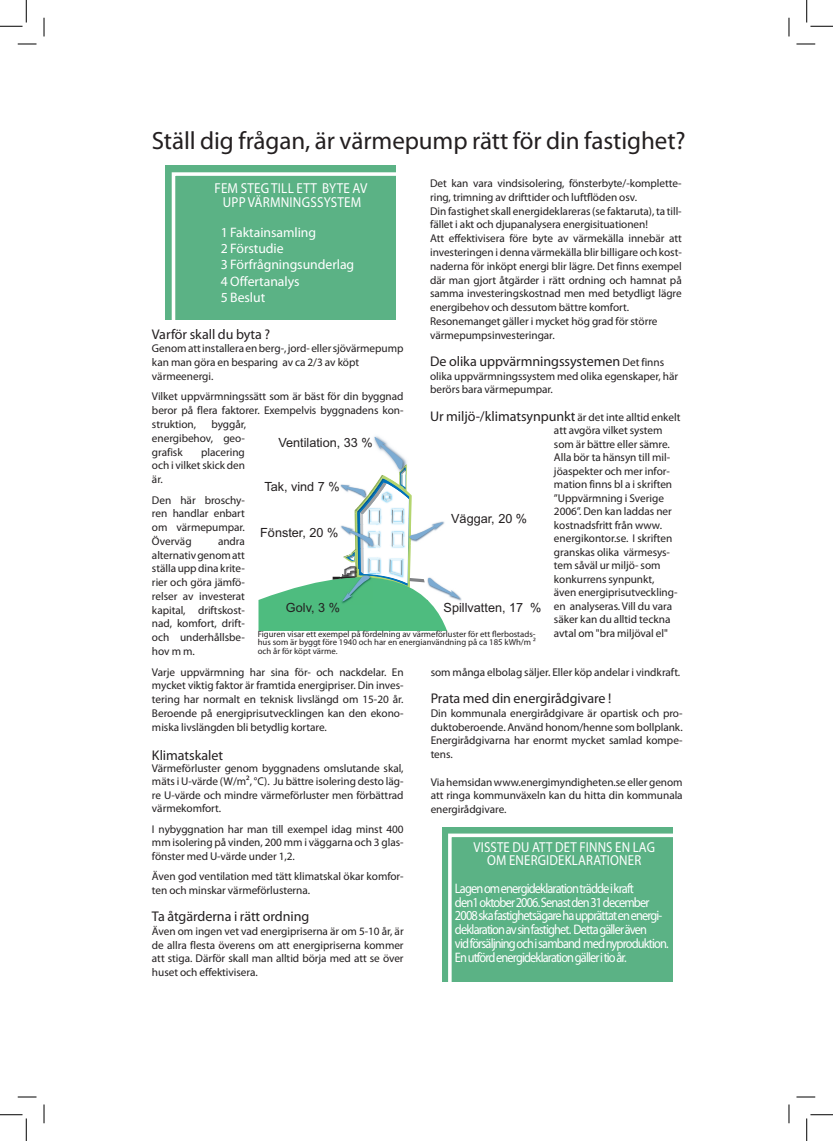
<style>
.page{position:relative;width:833px;height:1141px;background:#fff}
.page>*{position:absolute;margin:0;border:0;box-sizing:border-box;transform-origin:0 0}
.t1{font:25px "Myriad Pro";letter-spacing:-.005em;color:#231f20}
.t2{font:14.5px/13.8px "Myriad Pro";letter-spacing:.015em;color:#fff;scale:.89 1}
.t3{font:14.5px/13.8px "Myriad Pro";letter-spacing:.015em;color:#fff;scale:.9 1}
.t4{font:14px "Myriad Pro";letter-spacing:-.005em;color:#231f20}
.t5{font:13.75px/13.8px "Myriad Pro";letter-spacing:-.07em;color:#fff;scale:.9 1}
.t6{font:13.75px/16.2px "Myriad Pro";letter-spacing:-.005em;color:#fff}
.t7{font:12.62px "Arial";color:#231f20}
.t8{font:11.25px/13.8px "Myriad Pro";letter-spacing:-.005em;color:#231f20;text-align:justify}
.t9{font:8.75px/7.5px "Myriad Pro";color:#231f20}
.s1{font-size:11.25px}
</style>
<div class="page">
<div style="left:441px;top:827px;width:231px;height:154px;background:#5bb285"></div>
<svg style="left:258px;top:436px;width:204px;height:194px"></svg>
<div style="left:165px;top:165px;width:231px;height:154px;background:#5bb285"></div>
<div style="left:172px;top:172px;width:228px;height:154px;border:4px solid #fff"></div>
<div style="left:448px;top:833px;width:228px;height:156px;border:4px solid #fff"></div>
<svg style="left:18px;top:43px;width:18px;height:2px"></svg>
<svg style="left:796px;top:43px;width:18px;height:2px"></svg>
<svg style="left:18px;top:1096px;width:18px;height:1px"></svg>
<svg style="left:796px;top:1096px;width:18px;height:1px"></svg>
<svg style="left:43px;top:18px;width:2px;height:18px"></svg>
<svg style="left:43px;top:1104px;width:2px;height:19px"></svg>
<svg style="left:788px;top:18px;width:1px;height:18px"></svg>
<svg style="left:788px;top:1104px;width:1px;height:19px"></svg>
<svg style="left:0;top:0;width:27px;height:27px"></svg>
<svg style="left:0;top:1114px;width:27px;height:26px"></svg>
<svg style="left:806px;top:0;width:26px;height:27px"></svg>
<svg style="left:806px;top:1114px;width:26px;height:26px"></svg>
<h1 class="t1" style="left:152px;top:125px;width:535px">Ställ dig frågan, är värmepump rätt för din fastighet?</h1>
<p class="t8" style="left:430px;top:176px;width:253px;text-align:left">Det kan vara vindsisolering, fönsterbyte/-komplette&shy;ring, trimning av drifttider och luftflöden osv.<br>Din fastighet skall energideklareras (se faktaruta), ta till&shy;fället i akt och djupanalysera energisituationen!<br>Att effektivisera före byte av värmekälla innebär att investeringen i denna värmekälla blir billigare och kost&shy;naderna för inköpt energi blir lägre. Det finns exempel där man gjort åtgärder i rätt ordning och hamnat på samma investeringskostnad men med betydligt lägre energibehov och dessutom bättre komfort.<br>Resonemanget gäller i mycket hög grad för större värmepumpsinvesteringar.</p>
<p class="t4" style="left:430px;top:353px;width:235px">De olika uppvärmningssystemen <span class="s1">Det finns</span></p>
<p class="t8" style="left:430px;top:369px;width:249px">olika uppvärmningssystem med olika egenskaper, här berörs bara värmepumpar.</p>
<p class="t4" style="left:430px;top:407px;width:252px">Ur miljö-/klimatsynpunkt <span class="s1">är det inte alltid enkelt</span></p>
<p class="t8" style="left:553px;top:423px;width:125px;text-align:left">att avgöra vilket system som är bättre eller sämre.<br>Alla bör ta hänsyn till mil&shy;jöaspekter och mer infor&shy;mation finns bl a i skriften ”Uppvärmning i Sverige<br>2006”. Den kan laddas ner kostnadsfritt från www. energikontor.se. I skriften granskas olika värmesys&shy;tem såväl ur miljö- som konkurrens synpunkt, även energiprisutveckling&shy;en analyseras. Vill du vara säker kan du alltid teckna avtal om "bra miljöval el"</p>
<p class="t3" style="left:223px;top:181px;width:161px;text-indent:18px">steg till ett byte av upp värmningssys</p>
<p class="t3" style="left:214px;top:181px;width:10px">Fem</p>
<p class="t3" style="left:337px;top:195px;width:17px">tem</p>
<p class="t6" style="left:220px;top:224px;width:135px">1 Faktainsamling<br>2 Förstudie<br>3 Förfrågningsunderlag<br>4 Offertanalys<br>5 Beslut</p>
<p class="t4" style="left:152px;top:325px;width:119px">Varför skall du byta ?</p>
<p class="t8" style="left:152px;top:341px;width:253px;text-align:left">Genom att installera en berg-, jord- eller sjövärmepump kan man göra en besparing av ca 2/3 av köpt värmeenergi.</p>
<p class="t8" style="left:152px;top:389px;width:253px">Vilket uppvärmningssätt som är bäst för din byggnad beror på flera faktorer. Exempelvis byggnadens kon&shy;struktion,</p>
<p class="t8" style="left:152px;top:417px;width:96px;text-indent:59px">byggår, energibehov, geo&shy;grafisk</p>
<p class="t7" style="left:278px;top:434px;width:96px">Ventilation, 33 %</p>
<p class="t8" style="left:152px;top:444px;width:94px;text-indent:49px">placering och i vilket skick den är.</p>
<p class="t8" style="left:152px;top:493px;width:94px">Den här broschy&shy;ren handlar enbart om värmepumpar.<br>Överväg</p>
<p class="t7" style="left:264px;top:478px;width:77px">Tak, vind 7 %</p>
<p class="t7" style="left:451px;top:510px;width:77px">Väggar, 20 %</p>
<p class="t7" style="left:260px;top:524px;width:80px">Fönster, 20 %</p>
<p class="t8" style="left:152px;top:534px;width:94px;text-indent:66px">andra alternativ genom att ställa upp dina krite&shy;rier och göra jämfö&shy;relser av investerat kapital, driftskost&shy;nad, komfort, drift&shy;och underhållsbe&shy;hov m m.</p>
<p class="t8" style="left:152px;top:664px;width:253px">Varje uppvärmning har sina för- och nackdelar. En mycket viktig faktor är framtida energipriser. Din inves&shy;tering har normalt en teknisk livslängd om 15-20 år.<br>Beroende på energiprisutvecklingen kan den ekono&shy;miska livslängden bli betydlig kortare.</p>
<p class="t4" style="left:152px;top:746px;width:73px">Klimatskalet</p>
<p class="t8" style="left:152px;top:761px;width:253px">Värmeförluster genom byggnadens omslutande skal, mäts i U-värde (W/m², °C). Ju bättre isolering desto läg&shy;re U-värde och mindre värmeförluster men förbättrad värmekomfort.</p>
<p class="t8" style="left:152px;top:821px;width:253px">I nybyggnation har man till exempel idag minst 400 mm isolering på vinden, 200 mm i väggarna och 3 glas&shy;fönster med U-värde under 1,2.</p>
<p class="t8" style="left:152px;top:869px;width:253px">Även god ventilation med tätt klimatskal ökar komfor&shy;ten och minskar värmeförlusterna.</p>
<p class="t4" style="left:152px;top:907px;width:159px">Ta åtgärderna i rätt ordning</p>
<p class="t8" style="left:152px;top:923px;width:253px">Även om ingen vet vad energipriserna är om 5-10 år, är de allra flesta överens om att energipriserna kommer att stiga. Därför skall man alltid börja med att se över huset och effektivisera.</p>
<p class="t7" style="left:443px;top:599px;width:99px">Spillvatten, 17 %</p>
<p class="t7" style="left:286px;top:599px;width:55px">Golv, 3 %</p>
<p class="t9" style="left:257px;top:630px;width:279px">Figuren visar ett exempel på fördelning av värmeförluster för ett flerbostads&shy;hus som är byggt före 1940 och har en energianvändning på ca 185 kWh/m ²</p>
<p class="t9" style="left:257px;top:646px;width:81px">och år för köpt värme.</p>
<p class="t8" style="left:430px;top:664px;width:251px">som många elbolag säljer. Eller köp andelar i vindkraft.</p>
<p class="t4" style="left:430px;top:689px;width:182px">Prata med din energirådgivare !</p>
<p class="t8" style="left:430px;top:706px;width:253px">Din kommunala energirådgivare är opartisk och pro&shy;duktoberoende. Använd honom/henne som bollplank.<br>Energirådgivarna har enormt mycket samlad kompe&shy;tens.</p>
<p class="t8" style="left:430px;top:774px;width:253px">Via hemsidan www.energimyndigheten.se eller genom att ringa kommunväxeln kan du hitta din kommunala energirådgivare.</p>
<p class="t2" style="left:487px;top:839px;width:189px;text-indent:-14px">Visste du att det finns en lag om energidekl</p>
<p class="t2" style="left:577px;top:853px;width:72px">arationer</p>
<p class="t5" style="left:454px;top:881px;width:239px">Lagen om energideklaration trädde i kraft<br>den1 oktober 2006. Senast den 31 december 2008 ska fastighetsägare ha upprättat en energi&shy;deklaration av sin fastighet. Detta gäller även<br>vid försäljning och i samband med nyproduktion.<br>En utförd energideklaration gäller i tio år.</p>
</div>
